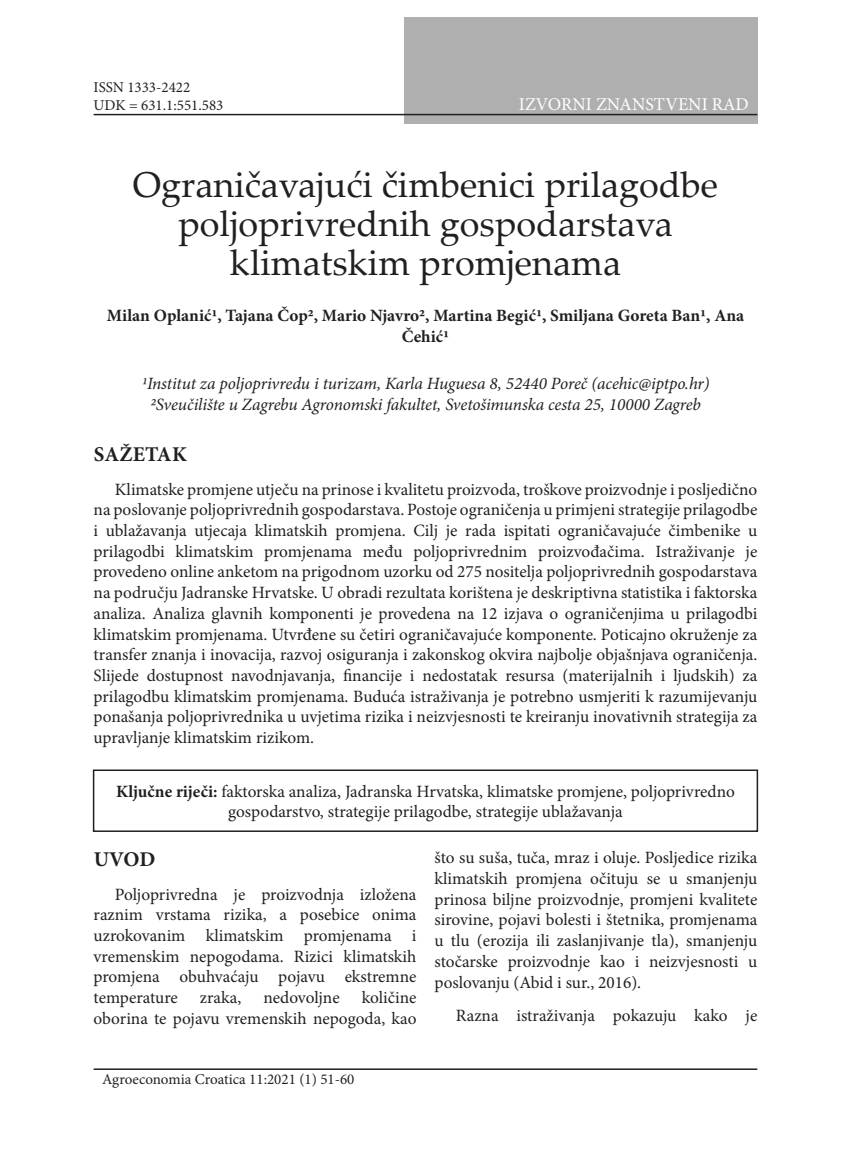
<style>
.page{position:relative;width:851px;height:1149px;background:#fff}
.page>*{position:absolute;margin:0;border:0;box-sizing:border-box;transform-origin:0 0}
.t1{font:36px/39px "Palatino Linotype";color:#231f20;text-align:center}
.t2{font:700 21px "Minion Pro";letter-spacing:.01em;color:#231f20}
.t3{font:18px "Minion Pro";color:#fff}
.abstract{font:17.25px/20.7px "Minion Pro";color:#231f20;text-align:justify}
.paragraph{font:17.25px/20.7px "Minion Pro";color:#231f20;text-align:justify}
.Adresa{font:italic 17.25px "Minion Pro";letter-spacing:-.01em;color:#231f20}
.kljucne-rijeci{font:17.25px/20.7px "Minion Pro";letter-spacing:-.005em;color:#231f20;text-align:center}
.autori{font:700 17.25px/20.7px "Minion Pro";color:#231f20;text-align:center}
.t4{font:15px "Minion Pro";color:#231f20}
.s1{font-weight:700}
</style>
<div class="page">
<div style="left:404px;top:17px;width:353px;height:106px;background:#afafaf"></div>
<hr style="left:94px;top:114px;width:663px;height:1px;background:#231f20">
<hr style="left:94px;top:1068px;width:663px;height:1px;background:#231f20">
<div style="left:93px;top:769px;width:665px;height:62px;border:2px solid #231f20"></div>
<p class="t4" style="left:94px;top:77px;width:98px">ISSN 1333-2422</p>
<p class="t4" style="left:94px;top:95px;width:131px">UDK = 631.1:551.583</p>
<p class="t3" style="left:519px;top:92px;width:231px">IZVORNI ZNANSTVENI RAD</p>
<p class="t1" style="left:133px;top:163px;width:586px">Ograničavajući čimbenici prilagodbe poljoprivrednih gospodarstava klimatskim promjenama</p>
<p class="autori" style="left:107px;top:305px;width:638px">Milan Oplanić1, Tajana Čop2, Mario Njavro2, Martina Begić1, Smiljana Goreta Ban1, Ana<br>Čehić1</p>
<p class="Adresa" style="left:141px;top:371px;width:569px">1Institut za poljoprivredu i turizam, Karla Huguesa 8, 52440 Poreč (acehic@iptpo.hr)</p>
<p class="Adresa" style="left:150px;top:392px;width:552px">2Sveučilište u Zagrebu Agronomski fakultet, Svetošimunska cesta 25, 10000 Zagreb</p>
<p class="t2" style="left:94px;top:439px;width:95px">SAŽETAK</p>
<p class="abstract" style="left:94px;top:478px;width:665px;text-indent:21px">Klimatske promjene utječu na prinose i kvalitetu proizvoda, troškove proizvodnje i posljedično na poslovanje poljoprivrednih gospodarstava. Postoje ograničenja u primjeni strategije prilagodbe i ublažavanja utjecaja klimatskih promjena. Cilj je rada ispitati ograničavajuće čimbenike u prilagodbi klimatskim promjenama među poljoprivrednim proizvođačima. Istraživanje je provedeno online anketom na prigodnom uzorku od 275 nositelja poljoprivrednih gospodarstava na području Jadranske Hrvatske. U obradi rezultata korištena je deskriptivna statistika i faktorska analiza. Analiza glavnih komponenti je provedena na 12 izjava o ograničenjima u prilagodbi klimatskim promjenama. Utvrđene su četiri ograničavajuće komponente. Poticajno okruženje za transfer znanja i inovacija, razvoj osiguranja i zakonskog okvira najbolje objašnjava ograničenja.<br>Slijede dostupnost navodnjavanja, financije i nedostatak resursa (materijalnih i ljudskih) za prilagodbu klimatskim promjenama. Buduća istraživanja je potrebno usmjeriti k razumijevanju ponašanja poljoprivrednika u uvjetima rizika i neizvjesnosti te kreiranju inovativnih strategija za upravljanje klimatskim rizikom.</p>
<p class="kljucne-rijeci" style="left:116px;top:780px;width:620px"><span class="s1">Ključne riječi:</span> faktorska analiza, Jadranska Hrvatska, klimatske promjene, poljoprivredno gospodarstvo, strategije prilagodbe, strategije ublažavanja</p>
<p class="t2" style="left:94px;top:844px;width:63px">UVOD</p>
<p class="paragraph" style="left:94px;top:883px;width:324px;text-indent:21px">Poljoprivredna je proizvodnja izložena raznim vrstama rizika, a posebice onima uzrokovanim klimatskim promjenama i vremenskim nepogodama. Rizici klimatskih promjena obuhvaćaju pojavu ekstremne temperature</p>
<p class="paragraph" style="left:434px;top:847px;width:324px">što su suša, tuča, mraz i oluje. Posljedice rizika klimatskih promjena očituju se u smanjenju prinosa biljne proizvodnje, promjeni kvalitete sirovine, pojavi bolesti i štetnika, promjenama u tlu (erozija ili zaslanjivanje tla), smanjenju stočarske proizvodnje kao i neizvjesnosti u poslovanju (Abid i sur., 2016).</p>
<p class="paragraph" style="left:455px;top:1004px;width:303px">Razna istraživanja pokazuju kako je</p>
<p class="paragraph" style="left:94px;top:986px;width:324px;text-align:right">količine<br>oborina te pojavu vremenskih nepogoda, kao</p>
<p class="paragraph" style="left:200px;top:986px;width:43px">zraka,</p>
<p class="paragraph" style="left:263px;top:986px;width:78px">nedovoljne</p>
<p class="t4" style="left:102px;top:1068px;width:254px">Agroeconomia Croatica 11:2021 (1) 51-60</p>
</div>
